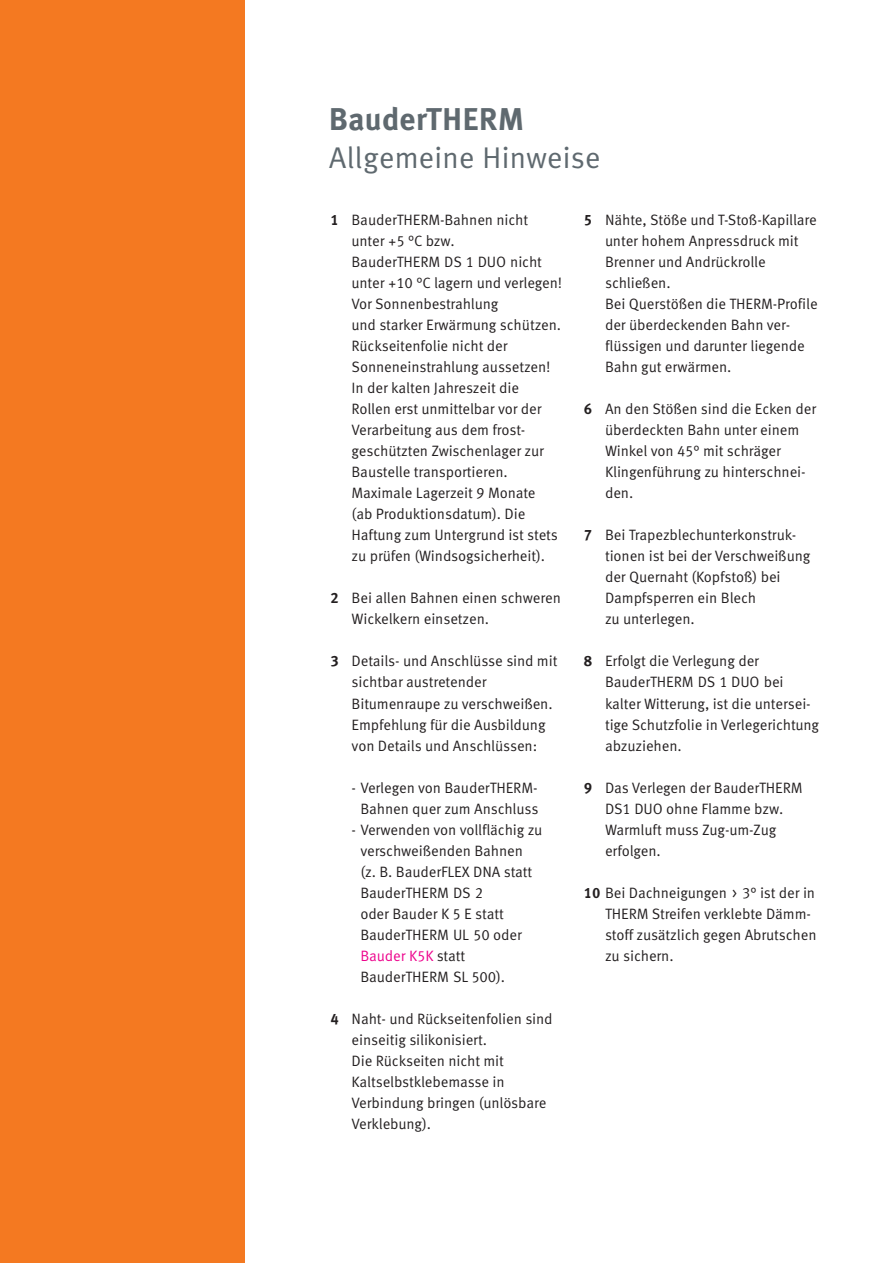
<style>
.page{position:relative;width:893px;height:1263px;background:#fff}
.page>*{position:absolute;margin:0;border:0;box-sizing:border-box;transform-origin:0 0}
.t1{font:700 31.5px "Meta Correspondence Pro";letter-spacing:-.005em;color:#5f696f}
.t2{font:30px "Meta Correspondence Pro";letter-spacing:-.01em;color:#5f696f}
.t3{font:15px/21px "Meta Correspondence Pro";letter-spacing:-.01em;color:#231f20}
.s1{font-weight:700}
.s2{color:#ed028c}
</style>
<div class="page">
<div style="left:0;top:0;width:244px;height:1263px;background:#f47921"></div>
<h1 class="t1" style="left:329px;top:94px;width:197px">BauderTHERM</h1>
<h2 class="t2" style="left:329px;top:134px;width:273px">Allgemeine Hinweise</h2>
<p class="t3" style="left:352px;top:209px;width:212px;text-indent:-21px"><span class="s1">1</span> BauderTHERM-Bahnen nicht unter +5 °C bzw.<br>BauderTHERM DS 1 DUO nicht unter +10 °C lagern und verlegen!<br>Vor Sonnenbestrahlung<br>und starker Erwärmung schützen.<br>Rückseitenfolie nicht der<br>Sonneneinstrahlung aussetzen!<br>In der kalten Jahreszeit die<br>Rollen erst unmittelbar vor der<br>Verarbeitung aus dem frost&shy;geschützten Zwischenlager zur<br>Baustelle transportieren.<br>Maximale Lagerzeit 9 Monate<br>(ab Produktionsdatum). Die<br>Haftung zum Untergrund ist stets zu prüfen (Windsogsicherheit).</p>
<p class="t3" style="left:352px;top:587px;width:211px;text-indent:-21px"><span class="s1">2</span> Bei allen Bahnen einen schweren<br>Wickelkern einsetzen.</p>
<p class="t3" style="left:352px;top:650px;width:207px;text-indent:-21px"><span class="s1">3</span> Details- und Anschlüsse sind mit sichtbar austretender<br>Bitumenraupe zu verschweißen.<br>Empfehlung für die Ausbildung von Details und Anschlüssen:</p>
<p class="t3" style="left:352px;top:776px;width:188px;text-align:center">- Verlegen von BauderTHERM-<br>Bahnen quer zum Anschluss</p>
<p class="t3" style="left:360px;top:818px;width:184px;text-indent:-9px">- Verwenden von vollflächig zu verschweißenden Bahnen<br>(z. B. BauderFLEX DNA statt<br>BauderTHERM DS 2<br>oder Bauder K 5 E statt<br>BauderTHERM UL 50 oder<br><span class="s2">Bauder K5K</span> statt<br>BauderTHERM SL 500).</p>
<p class="t3" style="left:352px;top:1007px;width:203px;text-indent:-21px"><span class="s1">4</span> Naht- und Rückseitenfolien sind einseitig silikonisiert.<br>Die Rückseiten nicht mit<br>Kaltselbstklebemasse in<br>Verbindung bringen (unlösbare<br>Verklebung).</p>
<p class="t3" style="left:605px;top:209px;width:214px;text-indent:-21px"><span class="s1">5</span> Nähte, Stöße und T-Stoß-Kapillare unter hohem Anpressdruck mit<br>Brenner und Andrückrolle schließen.<br>Bei Querstößen die THERM-Profile der überdeckenden Bahn ver&shy;flüssigen und darunter liegende<br>Bahn gut erwärmen.</p>
<p class="t3" style="left:605px;top:398px;width:213px;text-indent:-21px"><span class="s1">6</span> An den Stößen sind die Ecken der überdeckten Bahn unter einem<br>Winkel von 45° mit schräger<br>Klingenführung zu hinterschnei&shy;den.</p>
<p class="t3" style="left:605px;top:524px;width:207px;text-indent:-21px"><span class="s1">7</span> Bei Trapezblechunterkonstruk&shy;tionen ist bei der Verschweißung der Quernaht (Kopfstoß) bei<br>Dampfsperren ein Blech<br>zu unterlegen.</p>
<p class="t3" style="left:605px;top:650px;width:216px;text-indent:-21px"><span class="s1">8</span> Erfolgt die Verlegung der<br>BauderTHERM DS 1 DUO bei kalter Witterung, ist die untersei&shy;tige Schutzfolie in Verlegerichtung abzuziehen.</p>
<p class="t3" style="left:605px;top:776px;width:199px;text-indent:-21px"><span class="s1">9</span> Das Verlegen der BauderTHERM<br>DS1 DUO ohne Flamme bzw.<br>Warmluft muss Zug-um-Zug erfolgen.</p>
<p class="t3" style="left:605px;top:881px;width:213px;text-indent:-21px"><span class="s1">10</span> Bei Dachneigungen &gt; 3° ist der in<br>THERM Streifen verklebte Dämm&shy;stoff zusätzlich gegen Abrutschen zu sichern.</p>
</div>
